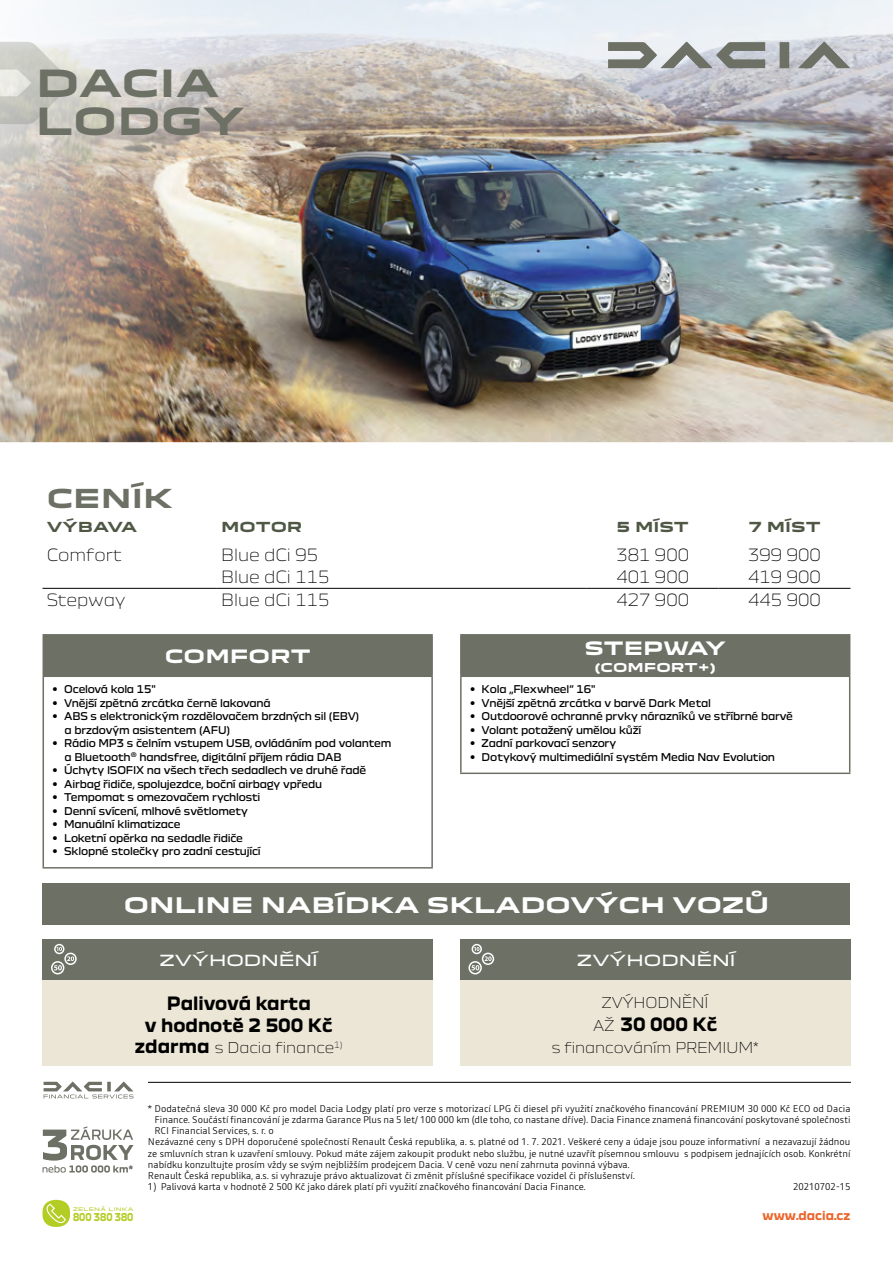
<style>
.page{position:relative;width:893px;height:1263px;background:#fff}
.page>*{position:absolute;margin:0;border:0;box-sizing:border-box;transform-origin:0 0}
.t1{font:700 36.6px/37.5px "Dacia Block Extended";color:#6d7065}
.t2{font:700 25.5px "Dacia Block Extended";color:#6d7065}
.t3{font:700 21px "Dacia Block Extended";color:#fff}
.t4{font:700 18px/21.6px "Dacia Block";color:#000;text-align:center}
.t5{font:700 18px "Dacia Block Extended";color:#fff}
.t6{font:300 16.5px "Dacia Block";color:#000}
.t7{font:15px "Dacia Block Extended";letter-spacing:-.05em;color:#fff}
.t8{font:300 14.7px "Dacia Block";color:#000}
.t9{font:700 13.5px "Dacia Block Extended";color:#4e5845}
.t10{font:700 12px "Dacia Block";color:#ec652a}
.t11{font:700 12px "Dacia Block Extended";color:#fff}
.t12{font:700 10.65px "Dacia Block";color:#b4cd25;scale:.83 1}
.t13{font:10.5px/13.5px "Dacia Block";letter-spacing:-.02em;color:#000}
.t14{font:300 9.75px "Read";color:#000}
.t15{font:4.8px "Dacia Block Extended";letter-spacing:.055em;color:#b4cd25}
.s1{font-family:"Renault Life";font-size:13.5px}
.s2{font-weight:700;font-size:18px}
.s3{font-weight:300;font-size:14.7px}
</style>
<div class="page">
<img style="left:492px;top:0;width:401px;height:442px">
<img style="left:0;top:0;width:492px;height:913px">
<hr style="left:148px;top:1082px;width:703px;height:1px;background:#000">
<hr style="left:43px;top:588px;width:174px;height:1px;background:#000">
<hr style="left:217px;top:588px;width:370px;height:1px;background:#000">
<hr style="left:587px;top:588px;width:132px;height:1px;background:#000">
<hr style="left:719px;top:588px;width:131px;height:1px;background:#000">
<div style="left:43px;top:883px;width:807px;height:42px;background:#6d7065"></div>
<svg style="left:0;top:42px;width:71px;height:82px;background:#d0d0c9"></svg>
<svg style="left:608px;top:42px;width:242px;height:26px;background:#a5a8a7"></svg>
<div style="left:43px;top:635px;width:389px;height:41px;background:#6d7065"></div>
<hr style="left:43px;top:634px;width:390px;height:1px;background:#6d7065">
<hr style="left:431px;top:635px;width:2px;height:40px;background:#6d7065">
<hr style="left:43px;top:675px;width:390px;height:2px;background:#6d7065">
<hr style="left:43px;top:677px;width:1px;height:190px;background:#6d7065">
<hr style="left:431px;top:677px;width:2px;height:190px;background:#6d7065">
<hr style="left:43px;top:867px;width:390px;height:1px;background:#6d7065">
<div style="left:461px;top:635px;width:389px;height:41px;background:#6d7065"></div>
<hr style="left:460px;top:677px;width:2px;height:95px;background:#6d7065">
<hr style="left:849px;top:677px;width:1px;height:95px;background:#6d7065">
<hr style="left:460px;top:772px;width:390px;height:2px;background:#6d7065">
<hr style="left:460px;top:634px;width:390px;height:1px;background:#6d7065">
<hr style="left:460px;top:635px;width:2px;height:40px;background:#6d7065">
<hr style="left:460px;top:675px;width:390px;height:2px;background:#6d7065">
<svg style="left:44px;top:1081px;width:90px;height:17px"></svg>
<svg style="left:43px;top:1126px;width:91px;height:46px"></svg>
<div style="left:43px;top:1200px;width:27px;height:27px;background:#b4cd25;border-radius:13px"></div>
<svg style="left:47px;top:1204px;width:19px;height:19px"></svg>
<div style="left:43px;top:939px;width:390px;height:41px;background:#6d7065"></div>
<div style="left:43px;top:980px;width:390px;height:85px;background:#ebe6d6"></div>
<svg style="left:51px;top:944px;width:26px;height:30px"></svg>
<div style="left:460px;top:939px;width:390px;height:41px;background:#6d7065"></div>
<div style="left:460px;top:980px;width:390px;height:85px;background:#ebe6d6"></div>
<svg style="left:468px;top:944px;width:26px;height:30px"></svg>
<h1 class="t1" style="left:36px;top:66px;width:211px">DACIA<br>LODGY</h1>
<h2 class="t2" style="left:47px;top:484px;width:128px">CENÍK</h2>
<h3 class="t9" style="left:47px;top:519px;width:92px">VÝBAVA</h3>
<h3 class="t9" style="left:221px;top:519px;width:83px">MOTOR</h3>
<h3 class="t9" style="left:617px;top:519px;width:74px">5 MÍST</h3>
<h3 class="t9" style="left:748px;top:519px;width:74px">7 MÍST</h3>
<h3 class="t6" style="left:47px;top:542px;width:76px">Comfort</h3>
<h3 class="t6" style="left:221px;top:542px;width:99px">Blue dCi 95</h3>
<h3 class="t6" style="left:616px;top:542px;width:74px">381 900</h3>
<h3 class="t6" style="left:748px;top:542px;width:74px">399 900</h3>
<h3 class="t6" style="left:221px;top:564px;width:110px">Blue dCi 115</h3>
<h3 class="t6" style="left:616px;top:564px;width:74px">401 900</h3>
<h3 class="t6" style="left:748px;top:564px;width:74px">419 900</h3>
<h3 class="t6" style="left:47px;top:587px;width:80px">Stepway</h3>
<h3 class="t6" style="left:221px;top:587px;width:110px">Blue dCi 115</h3>
<h3 class="t6" style="left:616px;top:587px;width:74px">427 900</h3>
<h3 class="t6" style="left:748px;top:587px;width:74px">445 900</h3>
<h3 class="t5" style="left:165px;top:646px;width:147px">COMFORT</h3>
<p class="t13" style="left:52px;top:683px;width:106px"><span class="s1">•</span> Ocelová kola 15"</p>
<p class="t13" style="left:52px;top:696px;width:221px"><span class="s1">•</span> Vnější zpětná zrcátka černě lakovaná</p>
<p class="t13" style="left:65px;top:710px;width:296px;text-indent:-13px"><span class="s1">•</span> ABS s elektronickým rozdělovačem brzdných sil (EBV) a brzdovým asistentem (AFU)</p>
<p class="t13" style="left:65px;top:737px;width:328px;text-indent:-13px"><span class="s1">•</span> Rádio MP3 s čelním vstupem USB, ovládáním pod volantem a Bluetooth<sup>®</sup> handsfree, digitální příjem rádia DAB</p>
<p class="t13" style="left:52px;top:764px;width:316px"><span class="s1">•</span> Úchyty ISOFIX na všech třech sedadlech ve druhé řadě</p>
<p class="t13" style="left:52px;top:777px;width:272px"><span class="s1">•</span> Airbag řidiče, spolujezdce, boční airbagy vpředu</p>
<p class="t13" style="left:52px;top:791px;width:210px"><span class="s1">•</span> Tempomat s omezovačem rychlosti</p>
<p class="t13" style="left:52px;top:804px;width:198px"><span class="s1">•</span> Denní svícení, mlhové světlomety</p>
<p class="t13" style="left:52px;top:818px;width:130px"><span class="s1">•</span> Manuální klimatizace</p>
<p class="t13" style="left:52px;top:831px;width:193px"><span class="s1">•</span> Loketní opěrka na sedadle řidiče</p>
<p class="t13" style="left:52px;top:845px;width:210px"><span class="s1">•</span> Sklopné stolečky pro zadní cestující</p>
<h3 class="t5" style="left:584px;top:638px;width:143px">STEPWAY</h3>
<p class="t11" style="left:594px;top:660px;width:123px">(COMFORT+)</p>
<p class="t13" style="left:469px;top:683px;width:128px"><span class="s1">•</span> Kola „Flexwheel“ 16"</p>
<p class="t13" style="left:469px;top:696px;width:243px"><span class="s1">•</span> Vnější zpětná zrcátka v barvě Dark Metal</p>
<p class="t13" style="left:469px;top:710px;width:325px"><span class="s1">•</span> Outdoorové ochranné prvky nárazníků ve stříbrné barvě</p>
<p class="t13" style="left:469px;top:723px;width:173px"><span class="s1">•</span> Volant potažený umělou kůží</p>
<p class="t13" style="left:469px;top:737px;width:148px"><span class="s1">•</span> Zadní parkovací senzory</p>
<p class="t13" style="left:469px;top:750px;width:307px"><span class="s1">•</span> Dotykový multimediální systém Media Nav Evolution</p>
<h3 class="t3" style="left:124px;top:894px;width:647px">ONLINE NABÍDKA SKLADOVÝCH VOZŮ</h3>
<h3 class="t7" style="left:159px;top:948px;width:160px">ZVÝHODNĚNÍ</h3>
<h3 class="t4" style="left:145px;top:993px;width:189px">Palivová karta<br>v hodnotě 2 500 Kč</h3>
<h3 class="t8" style="left:135px;top:1036px;width:209px"><span class="s2">zdarma</span> s Dacia finance<sup>1)</sup></h3>
<h3 class="t7" style="left:577px;top:948px;width:160px">ZVÝHODNĚNÍ</h3>
<h3 class="t8" style="left:602px;top:990px;width:108px">ZVÝHODNĚNÍ</h3>
<h3 class="t4" style="left:593px;top:1014px;width:126px"><span class="s3">AŽ</span> 30 000 Kč</h3>
<h3 class="t8" style="left:552px;top:1035px;width:209px">s financováním PREMIUM*</h3>
<p class="t15" style="left:73px;top:1205px;width:62px">ZELENÁ LINKA</p>
<p class="t12" style="left:73px;top:1210px;width:74px">800 380 380</p>
<p class="t14" style="left:148px;top:1101px;width:704px">* Dodatečná sleva 30 000 Kč pro model Dacia Lodgy platí pro verze s motorizací LPG či diesel při využití značkového financování PREMIUM 30 000 Kč ECO od Dacia</p>
<p class="t14" style="left:154px;top:1113px;width:697px">Finance. Součástí financování je zdarma Garance Plus na 5 let/ 100 000 km (dle toho, co nastane dříve). Dacia Finance znamená financování poskytované společnosti</p>
<p class="t14" style="left:154px;top:1124px;width:121px">RCI Financial Services, s. r. o</p>
<p class="t14" style="left:148px;top:1135px;width:704px">Nezávazné ceny s DPH doporučené společností Renault Česká republika, a. s. platné od 1. 7. 2021. Veškeré ceny a údaje jsou pouze informativní a nezavazují žádnou</p>
<p class="t14" style="left:148px;top:1146px;width:704px">ze smluvních stran k uzavření smlouvy. Pokud máte zájem zakoupit produkt nebo službu, je nutné uzavřít písemnou smlouvu s podpisem jednajících osob. Konkrétní</p>
<p class="t14" style="left:148px;top:1158px;width:483px">nabídku konzultujte prosím vždy se svým nejbližším prodejcem Dacia. V ceně vozu není zahrnuta povinná výbava.</p>
<p class="t14" style="left:148px;top:1169px;width:489px">Renault Česká republika, a.s. si vyhrazuje právo aktualizovat či změnit příslušné specifikace vozidel či příslušenství.</p>
<p class="t14" style="left:148px;top:1180px;width:439px">1) Palivová karta v hodnotě 2 500 Kč jako dárek platí při využití značkového financování Dacia Finance.</p>
<p class="t14" style="left:793px;top:1180px;width:59px">20210702-15</p>
<p class="t10" style="left:763px;top:1209px;width:89px">www.dacia.cz</p>
</div>
